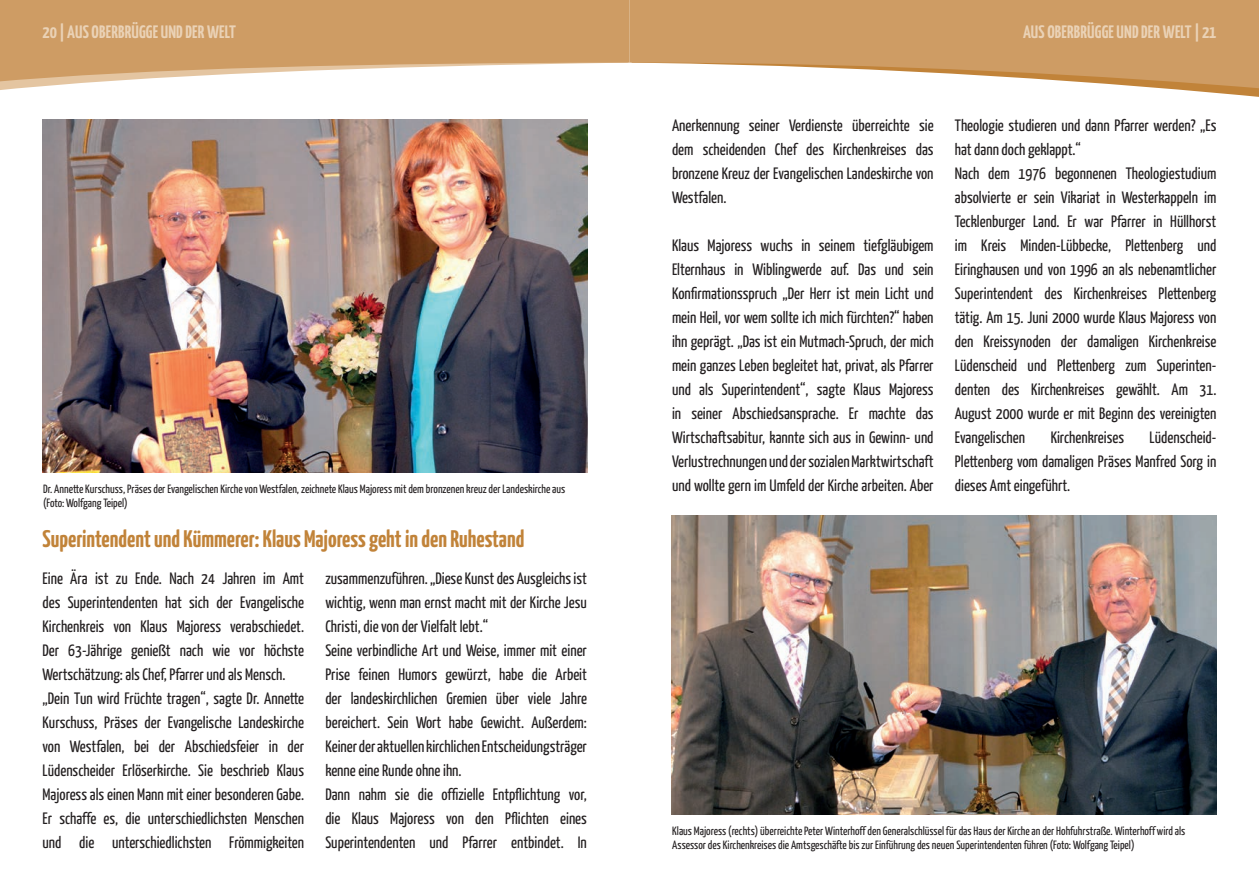
<style>
.page{position:relative;width:1259px;height:893px;background:#fff}
.page>*{position:absolute;margin:0;border:0;box-sizing:border-box;transform-origin:0 0}
.t1{font:700 24px "Yanone Kaffeesatz";color:#c18339}
.t2{font:700 18px "Yanone Kaffeesatz";letter-spacing:.01em;color:#ead2b6}
.t3{font:16.5px/24px "Yanone Kaffeesatz";color:#231f20}
.t4{font:12px/14.4px "Yanone Kaffeesatz";color:#231f20}
</style>
<div class="page">
<img style="left:43px;top:119px;width:544px;height:354px">
<img style="left:672px;top:516px;width:544px;height:299px">
<svg style="left:1172px;top:89px;width:87px;height:8px"></svg>
<svg style="left:629px;top:0;width:630px;height:89px;fill:#ce9c64"></svg>
<svg style="left:0;top:83px;width:80px;height:7px"></svg>
<svg style="left:0;top:0;width:629px;height:83px;background:#d5ab7b"></svg>
<p class="t2" style="left:43px;top:21px;width:195px">20 | AUS OBERBRÜGGE UND DER WELT</p>
<p class="t2" style="left:1023px;top:21px;width:195px">AUS OBERBRÜGGE UND DER WELT | 21</p>
<p class="t4" style="left:43px;top:481px;width:524px">Dr. Annette Kurschuss, Präses der Evangelischen Kirche von Westfalen, zeichnete Klaus Majoress mit dem bronzenen kreuz der Landeskirche aus (Foto: Wolfgang Teipel)</p>
<h1 class="t1" style="left:43px;top:524px;width:483px">Superintendent und Kümmerer: Klaus Majoress geht in den Ruhestand</h1>
<p class="t3" style="left:43px;top:566px;width:263px">Eine Ära ist zu Ende. Nach 24 Jahren im Amt des Superintendenten hat sich der Evangelische Kirchenkreis von Klaus Majoress verabschiedet.<br>Der 63-Jährige genießt nach wie vor höchste Wertschätzung: als Chef, Pfarrer und als Mensch. „Dein Tun wird Früchte tragen“, sagte Dr. Annette Kurschuss, Präses der Evangelische Landeskirche von Westfalen, bei der Abschiedsfeier in der Lüdenscheider Erlöserkirche. Sie beschrieb Klaus Majoress als einen Mann mit einer besonderen Gabe.<br>Er schaffe es, die unterschiedlichsten Menschen und die unterschiedlichsten Frömmigkeiten</p>
<p class="t3" style="left:325px;top:566px;width:263px">zusammenzuführen. „Diese Kunst des Ausgleichs ist wichtig, wenn man ernst macht mit der Kirche Jesu Christi, die von der Vielfalt lebt.“<br>Seine verbindliche Art und Weise, immer mit einer Prise feinen Humors gewürzt, habe die Arbeit der landeskirchlichen Gremien über viele Jahre bereichert. Sein Wort habe Gewicht. Außerdem:<br>Keiner der aktuellen kirchlichen Entscheidungsträger kenne eine Runde ohne ihn.<br>Dann nahm sie die offizielle Entpflichtung vor, die Klaus Majoress von den Pflichten eines Superintendenten und Pfarrer entbindet. In</p>
<p class="t3" style="left:672px;top:113px;width:263px;text-align:justify">Anerkennung seiner Verdienste überreichte sie dem scheidenden Chef des Kirchenkreises das bronzene Kreuz der Evangelischen Landeskirche von Westfalen.</p>
<p class="t3" style="left:672px;top:233px;width:263px;text-align:justify">Klaus Majoress wuchs in seinem tiefgläubigem Elternhaus in Wiblingwerde auf. Das und sein Konfirmationsspruch „Der Herr ist mein Licht und mein Heil, vor wem sollte ich mich fürchten?“ haben ihn geprägt. „Das ist ein Mutmach-Spruch, der mich mein ganzes Leben begleitet hat, privat, als Pfarrer und als Superintendent“, sagte Klaus Majoress in seiner Abschiedsansprache. Er machte das Wirtschaftsabitur, kannte sich aus in Gewinn- und Verlustrechnungen und der sozialen Marktwirtschaft und wollte gern im Umfeld der Kirche arbeiten. Aber</p>
<p class="t3" style="left:955px;top:113px;width:263px">Theologie studieren und dann Pfarrer werden? „Es hat dann doch geklappt.“<br>Nach dem 1976 begonnenen Theologiestudium absolvierte er sein Vikariat in Westerkappeln im Tecklenburger Land. Er war Pfarrer in Hüllhorst im Kreis Minden-Lübbecke, Plettenberg und Eiringhausen und von 1996 an als nebenamtlicher Superintendent des Kirchenkreises Plettenberg tätig. Am 15. Juni 2000 wurde Klaus Majoress von den Kreissynoden der damaligen Kirchenkreise Lüdenscheid und Plettenberg zum Superinten&shy;denten des Kirchenkreises gewählt. Am 31.<br>August 2000 wurde er mit Beginn des vereinigten Evangelischen</p>
<p class="t3" style="left:955px;top:425px;width:263px;text-align:justify;text-indent:195px">Lüdenscheid-Plettenberg vom damaligen Präses Manfred Sorg in dieses Amt eingeführt.</p>
<p class="t3" style="left:1050px;top:425px;width:75px">Kirchenkreises</p>
<p class="t4" style="left:672px;top:823px;width:514px">Klaus Majoress (rechts) überreichte Peter Winterhoff den Generalschlüssel für das Haus der Kirche an der Hohfuhrstraße. Winterhoff wird als<br>Assessor des Kirchenkreises die Amtsgeschäfte bis zur Einführung des neuen Superintendenten führen (Foto: Wolfgang Teipel)</p>
</div>
